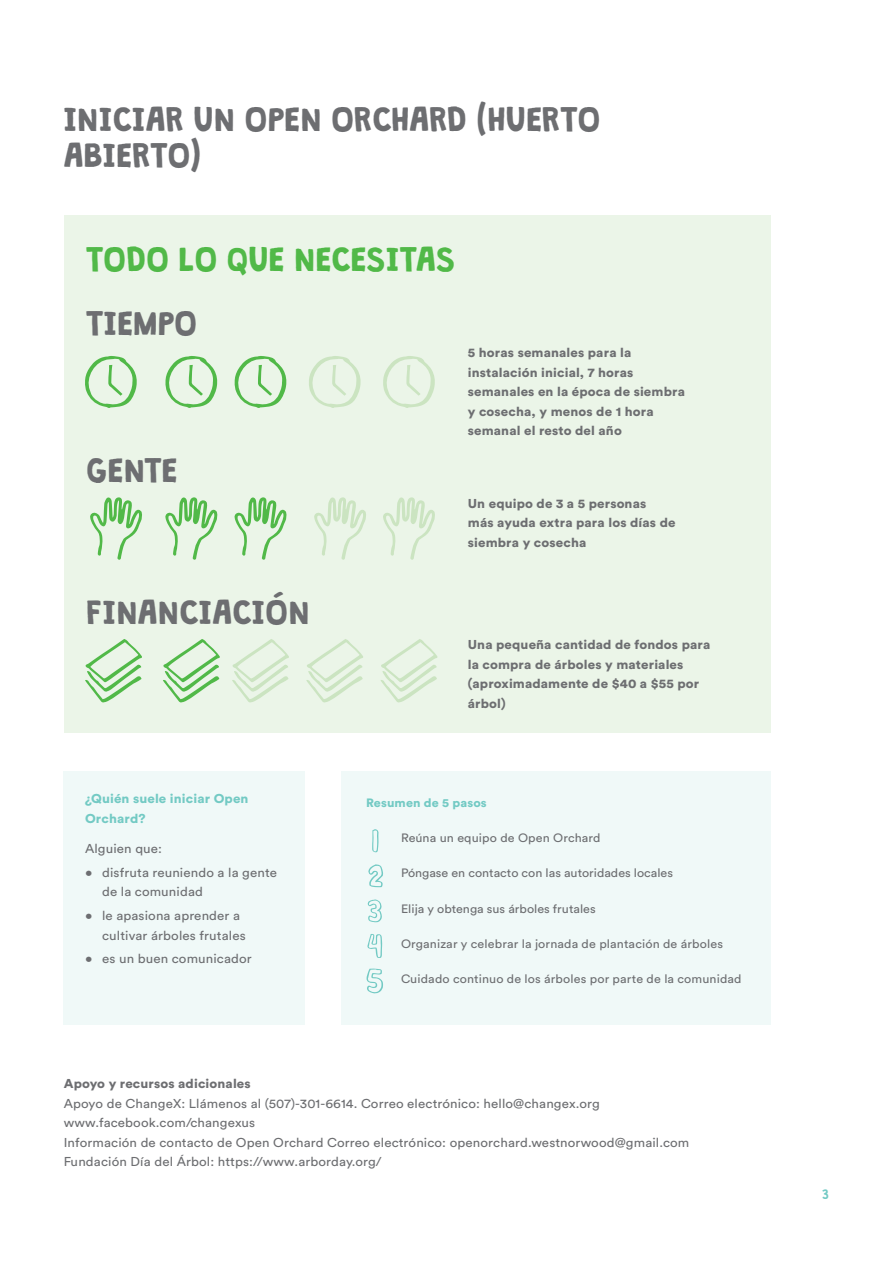
<style>
.page{position:relative;width:893px;height:1263px;background:#fff}
.page>*{position:absolute;margin:0;border:0;box-sizing:border-box;transform-origin:0 0}
.t1{font:30px/36px "Granstander Clean";letter-spacing:-.01em;color:#6d6e71}
.t2{font:30px "Granstander Clean";letter-spacing:-.01em;color:#51b948}
.t3{font:12.75px/19.5px "Circular Std";letter-spacing:.01em;color:#6d6e71;scale:1.05 1}
.t4{font:900 12.75px/19.5px "Circular Std";letter-spacing:.01em;color:#6d6e71;scale:1.05 1}
.t5{font:900 12.75px/19.5px "Circular Std";letter-spacing:.01em;color:#73cac4;scale:1.05 1}
.t6{font:12px "Circular Std";letter-spacing:.01em;color:#6d6e71;scale:1.05 1}
.t7{font:900 12px "Circular Std";letter-spacing:.01em;color:#73cac4;scale:1.05 1}
.t8{font:12px "Granstander Clean";color:#73cac4}
</style>
<div class="page">
<div style="left:64px;top:772px;width:241px;height:253px;background:#f0f9f8"></div>
<div style="left:64px;top:215px;width:707px;height:517px;background:#ebf5e8"></div>
<div style="left:341px;top:772px;width:430px;height:253px;background:#f0f9f8"></div>
<svg style="left:372px;top:829px;width:7px;height:24px"></svg>
<svg style="left:368px;top:864px;width:15px;height:23px"></svg>
<svg style="left:367px;top:899px;width:15px;height:23px"></svg>
<svg style="left:367px;top:934px;width:15px;height:24px"></svg>
<svg style="left:367px;top:968px;width:16px;height:25px"></svg>
<svg style="left:85px;top:639px;width:57px;height:64px"></svg>
<svg style="left:90px;top:497px;width:52px;height:63px"></svg>
<svg style="left:85px;top:356px;width:52px;height:52px"></svg>
<svg style="left:163px;top:639px;width:57px;height:64px"></svg>
<svg style="left:165px;top:497px;width:53px;height:63px"></svg>
<svg style="left:165px;top:356px;width:53px;height:52px"></svg>
<svg style="left:234px;top:497px;width:53px;height:63px"></svg>
<svg style="left:235px;top:356px;width:52px;height:52px"></svg>
<svg style="left:306px;top:639px;width:57px;height:64px"></svg>
<svg style="left:309px;top:356px;width:52px;height:52px"></svg>
<svg style="left:380px;top:639px;width:58px;height:64px"></svg>
<svg style="left:383px;top:497px;width:52px;height:63px"></svg>
<svg style="left:383px;top:356px;width:52px;height:52px"></svg>
<svg style="left:232px;top:639px;width:57px;height:64px"></svg>
<svg style="left:314px;top:497px;width:52px;height:63px"></svg>
<p class="t1" style="left:64px;top:103px;width:539px">INICIAR UN OPEN ORCHARD (HUERTO<br>ABIERTO)</p>
<p class="t2" style="left:87px;top:243px;width:371px">TODO LO QUE NECESITAS</p>
<p class="t1" style="left:87px;top:307px;width:113px">TIEMPO</p>
<p class="t1" style="left:87px;top:453px;width:93px">GENTE</p>
<p class="t4" style="left:468px;top:342px;width:208px">5 horas semanales para la instalación inicial, 7 horas semanales en la época de siembra y cosecha, y menos de 1 hora semanal el resto del año</p>
<p class="t4" style="left:468px;top:493px;width:199px">Un equipo de 3 a 5 personas<br>más ayuda extra para los días de siembra y cosecha</p>
<p class="t1" style="left:87px;top:595px;width:225px">FINANCIACIÓN</p>
<p class="t4" style="left:468px;top:635px;width:233px">Una pequeña cantidad de fondos para la compra de árboles y materiales (aproximadamente de $40 a $55 por árbol)</p>
<p class="t5" style="left:85px;top:789px;width:157px">¿Quién suele iniciar Open<br>Orchard?</p>
<p class="t3" style="left:85px;top:839px;width:75px">Alguien que:</p>
<p class="t3" style="left:102px;top:862px;width:168px;text-indent:-17px">• disfruta reuniendo a la gente de la comunidad</p>
<p class="t3" style="left:102px;top:906px;width:138px;text-indent:-17px">• le apasiona aprender a cultivar árboles frutales</p>
<p class="t3" style="left:85px;top:949px;width:160px">• es un buen comunicador</p>
<p class="t7" style="left:366px;top:794px;width:116px">Resumen de 5 pasos</p>
<p class="t6" style="left:401px;top:830px;width:192px">Reúna un equipo de Open Orchard</p>
<p class="t6" style="left:401px;top:866px;width:261px">Póngase en contacto con las autoridades locales</p>
<p class="t6" style="left:401px;top:901px;width:187px">Elija y obtenga sus árboles frutales</p>
<p class="t6" style="left:401px;top:936px;width:308px">Organizar y celebrar la jornada de plantación de árboles</p>
<p class="t6" style="left:401px;top:972px;width:326px">Cuidado continuo de los árboles por parte de la comunidad</p>
<p class="t4" style="left:64px;top:1074px;width:180px">Apoyo y recursos adicionales</p>
<p class="t3" style="left:64px;top:1093px;width:512px">Apoyo de ChangeX: Llámenos al (507)-301-6614. Correo electrónico: hello@changex.org</p>
<p class="t3" style="left:64px;top:1113px;width:184px">www.facebook.com/changexus</p>
<p class="t3" style="left:64px;top:1132px;width:597px">Información de contacto de Open Orchard Correo electrónico: openorchard.westnorwood@gmail.com</p>
<p class="t3" style="left:64px;top:1152px;width:304px">Fundación Día del Árbol: https://www.arborday.org/</p>
<p class="t8" style="left:822px;top:1188px;width:8px">3</p>
</div>
